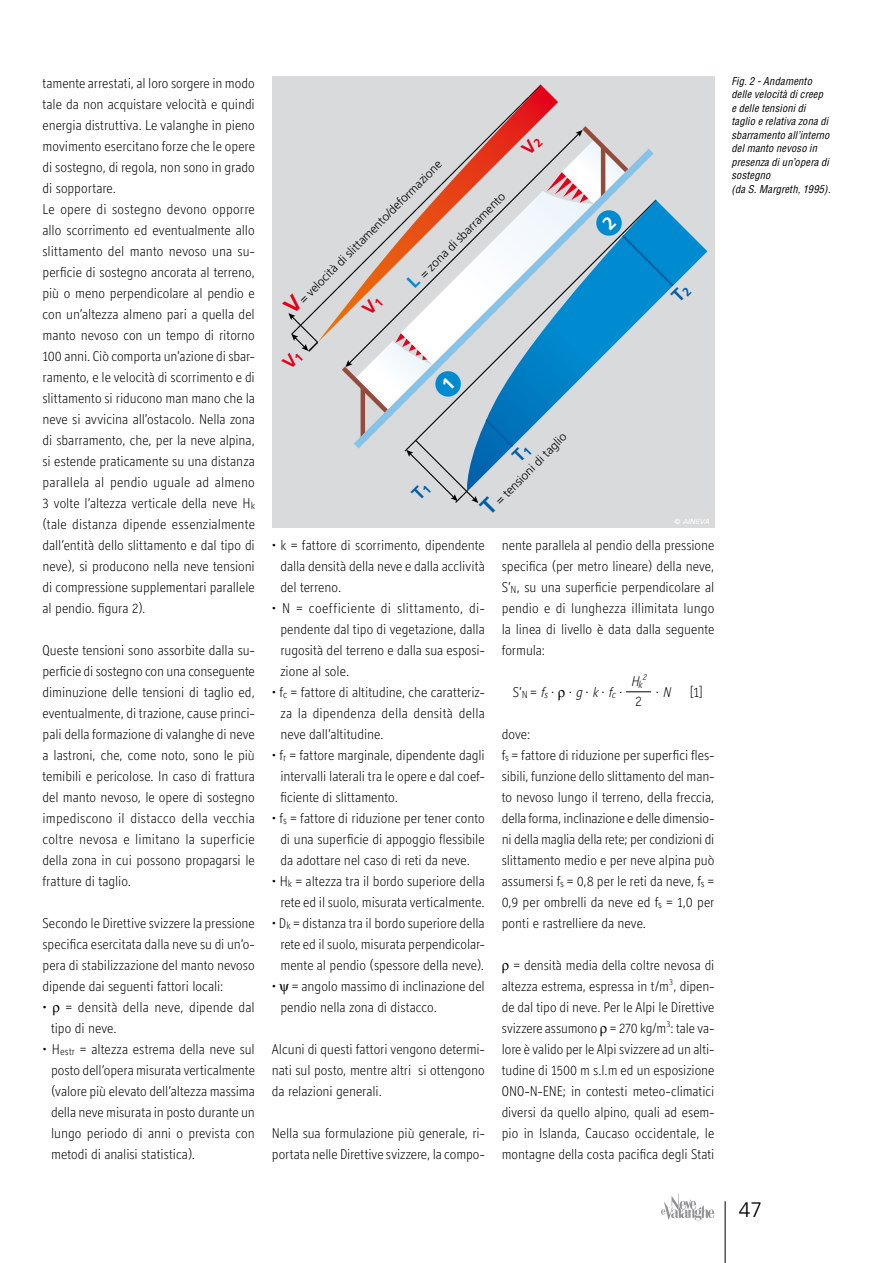
<style>
.page{position:relative;width:893px;height:1263px;background:#fff}
.page>*{position:absolute;margin:0;border:0;box-sizing:border-box;transform-origin:0 0}
.t1{font:300 21px "Frutiger";color:#000}
.t2{font:300 14.25px/21px "Officina Display ITC";color:#000;text-align:justify}
.t3{font:italic 300 14.25px "Officina Display ITC";color:#000}
.t4{font:300 12px "Frutiger";color:#000}
.t5{font:italic condensed 10.5px/13.5px "Helvetica";letter-spacing:.015em;color:#000}
.t6{font:italic 300 9px "Officina Display ITC";color:#000}
.t7{font:italic 7.5px "Frutiger";color:#fff}
.s1{font-weight:700;font-size:22.5px;color:#e2001a}
.s2{font-weight:700;font-size:18px;color:#008bd0}
.s3{font-weight:700;font-size:22.5px;color:#005ea8}
.s4{font-style:italic}
</style>
<div class="page">
<hr style="left:725px;top:1201px;width:1px;height:62px;background:#000">
<svg style="left:661px;top:1193px;width:53px;height:27px"></svg>
<div style="left:272px;top:77px;width:442px;height:451px;background:#d9dadb"></div>
<svg style="left:318px;top:85px;width:240px;height:255px"></svg>
<svg style="left:626px;top:691px;width:25px;height:1px"></svg>
<svg style="left:288px;top:313px;width:32px;height:39px"></svg>
<svg style="left:337px;top:121px;width:355px;height:382px"></svg>
<p class="t2" style="left:43px;top:72px;width:214px;text-align:left">tamente arrestati, al loro sorgere in modo tale da non acquistare velocità e quindi energia distruttiva. Le valanghe in pieno movimento esercitano forze che le opere di sostegno, di regola, non sono in grado di sopportare.<br>Le opere di sostegno devono opporre allo scorrimento ed eventualmente allo slittamento del manto nevoso una su&shy;perficie di sostegno ancorata al terreno, più o meno perpendicolare al pendio e con un’altezza almeno pari a quella del manto nevoso con un tempo di ritorno 100 anni. Ciò comporta un’azione di sbar&shy;ramento, e le velocità di scorrimento e di slittamento si riducono man mano che la neve si avvicina all’ostacolo. Nella zona di sbarramento, che, per la neve alpina, si estende praticamente su una distanza parallela al pendio uguale ad almeno 3 volte l’altezza verticale della neve H<sub>k </sub>(tale distanza dipende essenzialmente dall’entità dello slittamento e dal tipo di neve), si producono nella neve tensioni di compressione supplementari parallele al pendio. figura 2).</p>
<p class="t2" style="left:43px;top:639px;width:214px">Queste tensioni sono assorbite dalla su&shy;perficie di sostegno con una conseguente diminuzione delle tensioni di taglio ed, eventualmente, di trazione, cause princi&shy;pali della formazione di valanghe di neve a lastroni, che, come noto, sono le più temibili e pericolose. In caso di frattura del manto nevoso, le opere di sostegno impediscono il distacco della vecchia coltre nevosa e limitano la superficie della zona in cui possono propagarsi le fratture di taglio.</p>
<p class="t2" style="left:43px;top:912px;width:214px">Secondo le Direttive svizzere la pressione specifica esercitata dalla neve su di un’o&shy;pera di stabilizzazione del manto nevoso dipende dai seguenti fattori locali:</p>
<p class="t2" style="left:51px;top:996px;width:205px;text-indent:-9px">• = densità della neve, dipende dal tipo di neve.</p>
<p class="t2" style="left:51px;top:1038px;width:205px;text-indent:-9px">• H<sub>estr</sub> = altezza estrema della neve sul posto dell’opera misurata verticalmente (valore più elevato dell’altezza massima della neve misurata in posto durante un lungo periodo di anni o prevista con metodi di analisi statistica).</p>
<p class="t4" style="left:285px;top:307px;width:213px;rotate:-45deg"><span class="s1">V</span>= velocità di slittamento/deformazione</p>
<p class="t4" style="left:407px;top:281px;width:131px;rotate:-45deg"><span class="s2">L</span> = zona di sbarramento</p>
<p class="t4" style="left:482px;top:508px;width:111px;rotate:-45deg"><span class="s3">T</span> = tensioni di taglio</p>
<p class="t7" style="left:675px;top:517px;width:37px">© AINEVA</p>
<p class="t2" style="left:280px;top:534px;width:206px;text-indent:-9px">• k = fattore di scorrimento, dipendente dalla densità della neve e dalla acclività del terreno.</p>
<p class="t2" style="left:280px;top:597px;width:206px;text-indent:-9px">• N = coefficiente di slittamento, di&shy;pendente dal tipo di vegetazione, dalla rugosità del terreno e dalla sua esposi&shy;zione al sole.</p>
<p class="t2" style="left:280px;top:681px;width:206px;text-indent:-8px">• f<sub>c</sub> = fattore di altitudine, che caratteriz&shy;za la dipendenza della densità della neve dall’altitudine.</p>
<p class="t2" style="left:280px;top:744px;width:206px;text-indent:-9px">• f<sub>r</sub> = fattore marginale, dipendente dagli intervalli laterali tra le opere e dal coef&shy;ficiente di slittamento.</p>
<p class="t2" style="left:272px;top:807px;width:214px;text-align:center">• f<sub>s</sub> = fattore di riduzione per tener conto di una superficie di appoggio flessibile da adottare nel caso di reti da neve.</p>
<p class="t2" style="left:272px;top:870px;width:214px;text-align:center">• H<sub>k</sub> = altezza tra il bordo superiore della rete ed il suolo, misurata verticalmente.</p>
<p class="t2" style="left:272px;top:912px;width:214px;text-align:center">• D<sub>k</sub> = distanza tra il bordo superiore della rete ed il suolo, misurata perpendicolar&shy;mente al pendio (spessore della neve).</p>
<p class="t2" style="left:280px;top:975px;width:206px;text-indent:-9px">• = angolo massimo di inclinazione del pendio nella zona di distacco.</p>
<p class="t2" style="left:272px;top:1038px;width:214px">Alcuni di questi fattori vengono determi&shy;nati sul posto, mentre altri si ottengono da relazioni generali.</p>
<p class="t2" style="left:272px;top:1122px;width:214px">Nella sua formulazione più generale, ri&shy;portata nelle Direttive svizzere, la compo-</p>
<p class="t2" style="left:502px;top:534px;width:214px">nente parallela al pendio della pressione specifica (per metro lineare) della neve, S’<sub>N</sub>, su una superficie perpendicolare al pendio e di lunghezza illimitata lungo la linea di livello è data dalla seguente formula:</p>
<p class="t2" style="left:513px;top:681px;width:111px">S ’ <sub>N</sub> = <span class="s4">f</span><sub>s</sub> · · <span class="s4">g</span> · <span class="s4">k</span>· <span class="s4">f</span><sub>c</sub> ·</p>
<p class="t2" style="left:656px;top:681px;width:20px">· <span class="s4">N</span></p>
<p class="t3" style="left:631px;top:673px;width:15px">H<sub>k</sub></p>
<p class="t6" style="left:642px;top:672px;width:8px">2</p>
<p class="t2" style="left:636px;top:690px;width:8px">2</p>
<p class="t2" style="left:689px;top:681px;width:15px">[1]</p>
<p class="t2" style="left:502px;top:723px;width:214px;text-align:left">dove:<br>f<sub>s</sub> = fattore di riduzione per superfici fles&shy;sibili, funzione dello slittamento del man&shy;to nevoso lungo il terreno, della freccia, della forma, inclinazione e delle dimensio&shy;ni della maglia della rete; per condizioni di slittamento medio e per neve alpina può assumersi f<sub>s</sub> = 0,8 per le reti da neve, f<sub>s</sub> = 0,9 per ombrelli da neve ed f<sub>s</sub> = 1,0 per ponti e rastrelliere da neve.</p>
<p class="t2" style="left:502px;top:954px;width:214px;text-indent:12px">= densità media della coltre nevosa di altezza estrema, espressa in t/m<sup>3</sup>, dipen&shy;de dal tipo di neve. Per le Alpi le Direttive svizzere assumono = 270 kg/m<sup>3</sup>: tale va&shy;lore è valido per le Alpi svizzere ad un alti&shy;tudine di 1500 m s.l.m ed un esposizione ONO-N-ENE; in contesti meteo-climatici diversi da quello alpino, quali ad esem&shy;pio in Islanda, Caucaso occidentale, le montagne della costa pacifica degli Stati</p>
<p class="t5" style="left:731px;top:74px;width:101px">Fig. 2 - Andamento delle velocità di creep<br>e delle tensioni di taglio e relativa zona di sbarramento all’interno del manto nevoso in presenza di un’opera di sostegno<br>(da S. Margreth, 1995).</p>
<h1 class="t1" style="left:739px;top:1198px;width:25px">47</h1>
</div>
